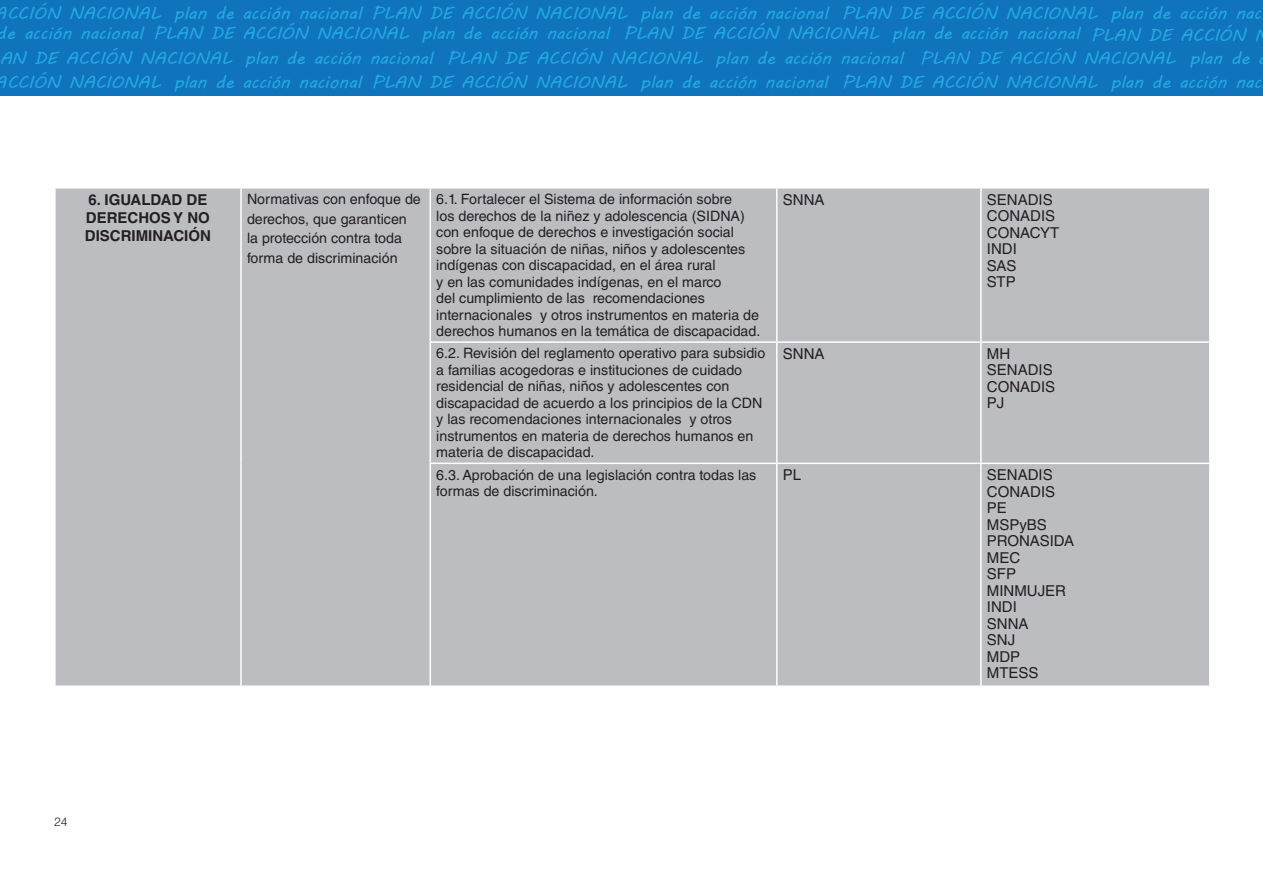
<style>
.page{position:relative;width:1263px;height:893px;background:#fff}
.page>*{position:absolute;margin:0;border:0;box-sizing:border-box;transform-origin:0 0}
.t1{font:16.95px/20px "MV Boli";color:#24aae1;scale:1.04 1}
.t2{font:15px "Helvetica LT Std";color:#231f20}
.t3{font:700 15px/18px "Helvetica LT Std";color:#231f20}
.t4{font:14.25px/16.5px "Helvetica LT Std";color:#231f20}
.t5{font:300 12px "Helvetica LT Std";color:#231f20}
</style>
<div class="page">
<div style="left:0;top:0;width:587px;height:96px;background:#1074bc"></div>
<div style="left:580px;top:0;width:683px;height:96px;background:#1074bc"></div>
<div style="left:56px;top:189px;width:1153px;height:496px;background:#bcbdc0"></div>
<hr style="left:240px;top:189px;width:2px;height:153px;background:#fff">
<hr style="left:429px;top:189px;width:2px;height:152px;background:#fff">
<hr style="left:776px;top:189px;width:1px;height:152px;background:#fff">
<hr style="left:980px;top:189px;width:2px;height:152px;background:#fff">
<hr style="left:240px;top:342px;width:2px;height:121px;background:#fff">
<hr style="left:429px;top:341px;width:348px;height:2px;background:#fff">
<hr style="left:429px;top:343px;width:2px;height:120px;background:#fff">
<hr style="left:777px;top:341px;width:204px;height:2px;background:#fff">
<hr style="left:776px;top:343px;width:1px;height:120px;background:#fff">
<hr style="left:981px;top:341px;width:229px;height:2px;background:#fff">
<hr style="left:980px;top:343px;width:2px;height:120px;background:#fff">
<hr style="left:240px;top:463px;width:2px;height:222px;background:#fff">
<hr style="left:429px;top:463px;width:348px;height:1px;background:#fff">
<hr style="left:429px;top:464px;width:2px;height:221px;background:#fff">
<hr style="left:777px;top:463px;width:204px;height:1px;background:#fff">
<hr style="left:776px;top:464px;width:1px;height:221px;background:#fff">
<hr style="left:981px;top:463px;width:229px;height:1px;background:#fff">
<hr style="left:980px;top:464px;width:2px;height:221px;background:#fff">
<p class="t1" style="left:-5px;top:2px;width:1219px">ACCIÓN NACIONAL plan de acción nacional PLAN DE ACCIÓN NACIONAL plan de acción nacional PLAN DE ACCIÓN NACIONAL plan de acción nac de acción nacional PLAN DE ACCIÓN NACIONAL plan de acción nacional PLAN DE ACCIÓN NACIONAL plan de acción nacional</p>
<p class="t1" style="left:-5px;top:46px;width:1219px;line-height:23.5px">AN DE ACCIÓN NACIONAL plan de acción nacional PLAN DE ACCIÓN NACIONAL plan de acción nacional<br>ACCIÓN NACIONAL plan de acción nacional PLAN DE ACCIÓN NACIONAL plan de acción nacional PLAN DE ACCIÓN NACIONAL plan de acción nac</p>
<p class="t1" style="left:1189px;top:23px;width:77px;line-height:23px;text-indent:-98px">PLAN DE ACCIÓN N plan de</p>
<p class="t1" style="left:920px;top:48px;width:247px">PLAN DE ACCIÓN NACIONAL</p>
<p class="t3" style="left:85px;top:190px;width:128px">6. IGUALDAD DE<br>DERECHOS Y NO<br>DISCRIMINACIÓN</p>
<p class="t4" style="left:247px;top:189px;width:175px;line-height:19.5px">Normativas con enfoque de derechos, que garanticen la protección contra toda forma de discriminación</p>
<p class="t4" style="left:436px;top:191px;width:326px">6.1. Fortalecer el Sistema de información sobre<br>los derechos de la niñez y adolescencia (SIDNA) con enfoque de derechos e investigación social sobre la situación de niñas, niños y adolescentes indígenas con discapacidad, en el área rural<br>y en las comunidades indígenas, en el marco<br>del cumplimiento de las recomendaciones internacionales y otros instrumentos en materia de derechos humanos en la temática de discapacidad.</p>
<p class="t2" style="left:783px;top:191px;width:43px">SNNA</p>
<p class="t2" style="left:987px;top:191px;width:67px">SENADIS</p>
<p class="t2" style="left:987px;top:207px;width:70px">CONADIS</p>
<p class="t2" style="left:987px;top:224px;width:74px">CONACYT</p>
<p class="t2" style="left:987px;top:240px;width:31px">INDI</p>
<p class="t2" style="left:987px;top:257px;width:31px">SAS</p>
<p class="t2" style="left:987px;top:273px;width:30px">STP</p>
<p class="t4" style="left:436px;top:345px;width:331px">6.2. Revisión del reglamento operativo para subsidio a familias acogedoras e instituciones de cuidado residencial de niñas, niños y adolescentes con discapacidad de acuerdo a los principios de la CDN y las recomendaciones internacionales y otros instrumentos en materia de derechos humanos en materia de discapacidad.</p>
<p class="t2" style="left:783px;top:345px;width:43px">SNNA</p>
<p class="t2" style="left:987px;top:345px;width:25px">MH</p>
<p class="t2" style="left:987px;top:361px;width:67px">SENADIS</p>
<p class="t2" style="left:987px;top:378px;width:70px">CONADIS</p>
<p class="t2" style="left:987px;top:394px;width:19px">PJ</p>
<p class="t5" style="left:54px;top:814px;width:15px">24</p>
<p class="t4" style="left:436px;top:466px;width:322px">6.3. Aprobación de una legislación contra todas las formas de discriminación.</p>
<p class="t2" style="left:783px;top:466px;width:20px">PL</p>
<p class="t2" style="left:987px;top:466px;width:67px">SENADIS</p>
<p class="t2" style="left:987px;top:483px;width:70px">CONADIS</p>
<p class="t2" style="left:987px;top:499px;width:22px">PE</p>
<p class="t2" style="left:987px;top:516px;width:62px">MSPyBS</p>
<p class="t2" style="left:987px;top:532px;width:89px">PRONASIDA</p>
<p class="t2" style="left:987px;top:549px;width:35px">MEC</p>
<p class="t2" style="left:987px;top:565px;width:31px">SFP</p>
<p class="t2" style="left:987px;top:582px;width:81px">MINMUJER</p>
<p class="t2" style="left:987px;top:598px;width:31px">INDI</p>
<p class="t2" style="left:987px;top:615px;width:43px">SNNA</p>
<p class="t2" style="left:987px;top:631px;width:30px">SNJ</p>
<p class="t2" style="left:987px;top:648px;width:35px">MDP</p>
<p class="t2" style="left:987px;top:664px;width:53px">MTESS</p>
</div>
